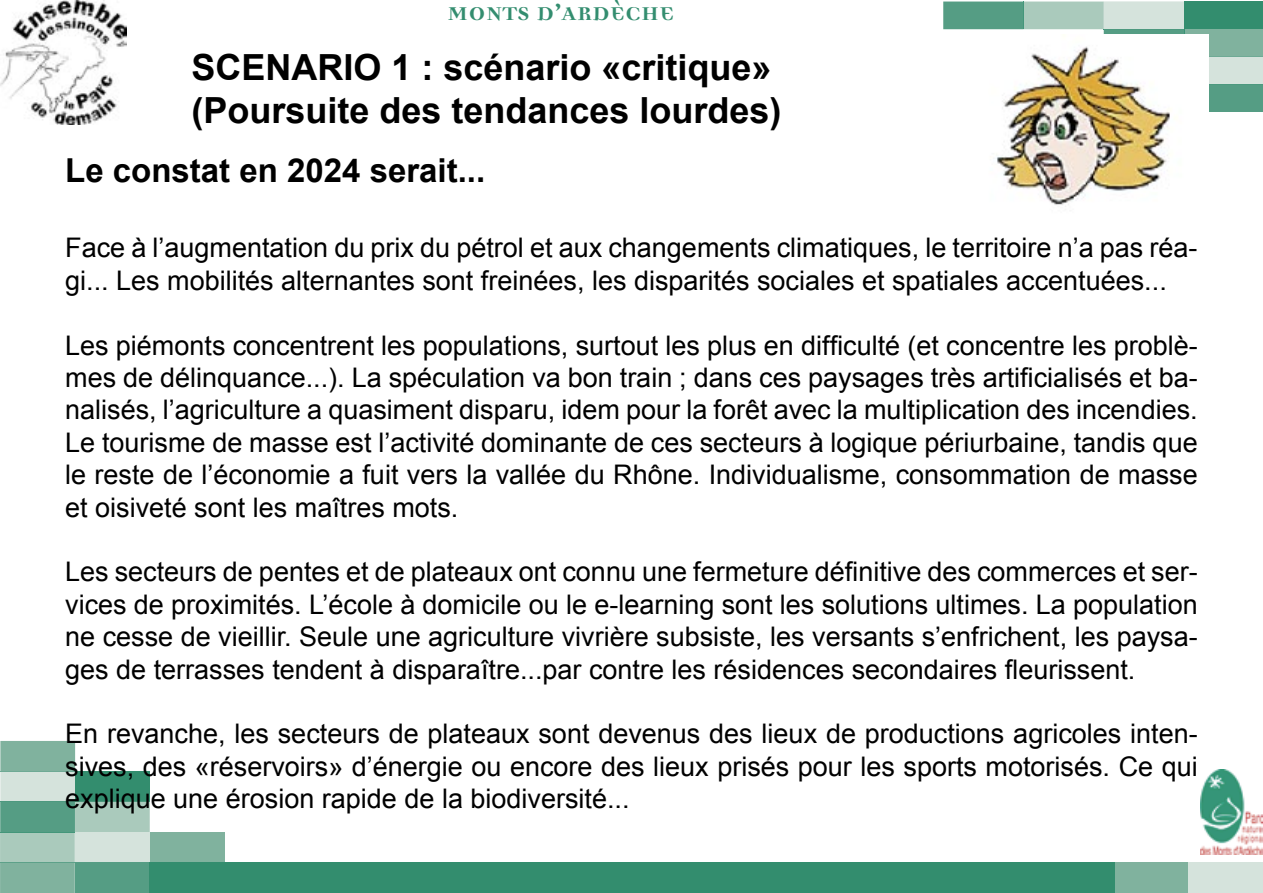
<style>
.page{position:relative;width:1263px;height:893px;background:#fff}
.page>*{position:absolute;margin:0;border:0;box-sizing:border-box;transform-origin:0 0}
.t1{font:700 36px/43.2px "Arial";color:#000}
.t2{font:700 33px "Arial";color:#000}
.t3{font:700 30px "Democratica";color:#338d6f}
.t4{font:27px/32.4px "Arial";color:#000;text-align:justify}
</style>
<div class="page">
<div style="left:1209px;top:57px;width:54px;height:27px;background:#d5e3dc"></div>
<div style="left:1209px;top:84px;width:54px;height:28px;background:#559d84"></div>
<hr style="left:1209px;top:84px;width:54px;height:1px;background:#4d997f">
<div style="left:1114px;top:863px;width:75px;height:30px;background:#80b29e"></div>
<div style="left:1189px;top:863px;width:74px;height:30px;background:#d5e3dc"></div>
<div style="left:150px;top:832px;width:74px;height:31px;background:#80b29e"></div>
<svg style="left:0;top:741px;width:150px;height:152px;background:#9bc3b4"></svg>
<div style="left:75px;top:863px;width:75px;height:30px;background:#559d84"></div>
<div style="left:149px;top:863px;width:75px;height:30px;background:#338d6e"></div>
<div style="left:224px;top:863px;width:890px;height:30px;background:#338d6e"></div>
<img style="left:996px;top:58px;width:174px;height:147px">
<svg style="left:943px;top:1px;width:320px;height:57px"></svg>
<img style="left:0;top:0;width:127px;height:124px">
<img style="left:1200px;top:770px;width:63px;height:84px">
<p class="t3" style="left:447px;top:-2px;width:229px">MONTS D’ARDÈCHE</p>
<h1 class="t1" style="left:191px;top:46px;width:592px">SCENARIO 1 : scénario «critique» (Poursuite des tendances lourdes)</h1>
<p class="t2" style="left:65px;top:152px;width:422px">Le constat en 2024 serait...</p>
<p class="t4" style="left:65px;top:232px;width:1134px">Face à l’augmentation du prix du pétrol et aux changements climatiques, le territoire n’a pas réa&shy;gi... Les mobilités alternantes sont freinées, les disparités sociales et spatiales accentuées...</p>
<p class="t4" style="left:65px;top:329px;width:1134px">Les piémonts concentrent les populations, surtout les plus en difficulté (et concentre les problè&shy;mes de délinquance...). La spéculation va bon train ; dans ces paysages très artificialisés et ba&shy;nalisés, l’agriculture a quasiment disparu, idem pour la forêt avec la multiplication des incendies.<br>Le tourisme de masse est l’activité dominante de ces secteurs à logique périurbaine, tandis que le reste de l’économie a fuit vers la vallée du Rhône. Individualisme, consommation de masse et oisiveté sont les maîtres mots.</p>
<p class="t4" style="left:65px;top:556px;width:1134px">Les secteurs de pentes et de plateaux ont connu une fermeture définitive des commerces et ser&shy;vices de proximités. L’école à domicile ou le e-learning sont les solutions ultimes. La population ne cesse de vieillir. Seule une agriculture vivrière subsiste, les versants s’enfrichent, les paysa&shy;ges de terrasses tendent à disparaître...par contre les résidences secondaires fleurissent.</p>
<p class="t4" style="left:65px;top:718px;width:1134px">En revanche, les secteurs de plateaux sont devenus des lieux de productions agricoles inten&shy;sives, des «réservoirs» d’énergie ou encore des lieux prisés pour les sports motorisés. Ce qui explique une érosion rapide de la biodiversité...</p>
</div>
